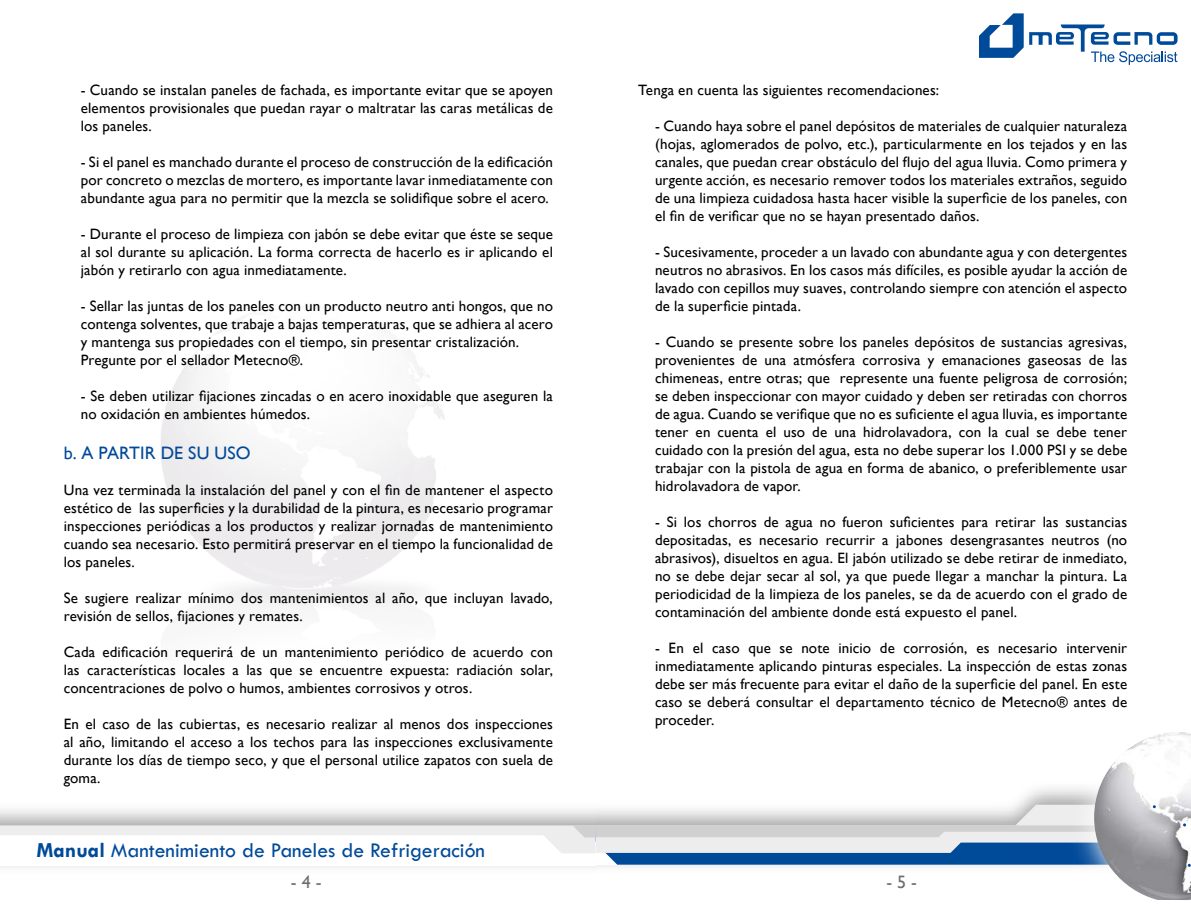
<style>
.page{position:relative;width:1191px;height:918px;background:#fff}
.page>*{position:absolute;margin:0;border:0;box-sizing:border-box;transform-origin:0 0}
.t1{font:21.6px "Tw Cen";color:#004a9a}
.t2{font:18px "Gill Sans";letter-spacing:.005em;color:#004a9a}
.t3{font:18px "Gill Sans";color:#706f6f}
.t4{font:15px/18px "Gill Sans";letter-spacing:.01em;color:#000;text-align:justify}
.s1{font-weight:700}
</style>
<div class="page">
<svg style="left:979px;top:13px;width:44px;height:45px"></svg>
<svg style="left:1029px;top:25px;width:148px;height:40px"></svg>
<img style="left:1094px;top:732px;width:97px;height:168px">
<svg style="left:0;top:805px;width:1191px;height:62px"></svg>
<p class="t4" style="left:81px;top:82px;width:474px">- Cuando se instalan paneles de fachada, es importante evitar que se apoyen elementos provisionales que puedan rayar o maltratar las caras metálicas de los paneles.</p>
<p class="t4" style="left:81px;top:154px;width:473px">- Si el panel es manchado durante el proceso de construcción de la edificación por concreto o mezclas de mortero, es importante lavar inmediatamente con abundante agua para no permitir que la mezcla se solidifique sobre el acero.</p>
<p class="t4" style="left:81px;top:226px;width:474px">- Durante el proceso de limpieza con jabón se debe evitar que éste se seque al sol durante su aplicación. La forma correcta de hacerlo es ir aplicando el jabón y retirarlo con agua inmediatamente.</p>
<p class="t4" style="left:81px;top:298px;width:473px;text-align:left">- Sellar las juntas de los paneles con un producto neutro anti hongos, que no contenga solventes, que trabaje a bajas temperaturas, que se adhiera al acero y mantenga sus propiedades con el tiempo, sin presentar cristalización.<br>Pregunte por el sellador Metecno®.</p>
<p class="t4" style="left:81px;top:388px;width:473px">- Se deben utilizar fijaciones zincadas o en acero inoxidable que aseguren la no oxidación en ambientes húmedos.</p>
<p class="t2" style="left:64px;top:442px;width:188px">b. A PARTIR DE SU USO</p>
<p class="t4" style="left:64px;top:481px;width:491px">Una vez terminada la instalación del panel y con el fin de mantener el aspecto estético de las superficies y la durabilidad de la pintura, es necesario programar inspecciones periódicas a los productos y realizar jornadas de mantenimiento cuando sea necesario. Esto permitirá preservar en el tiempo la funcionalidad de los paneles.</p>
<p class="t4" style="left:64px;top:589px;width:490px">Se sugiere realizar mínimo dos mantenimientos al año, que incluyan lavado, revisión de sellos, fijaciones y remates.</p>
<p class="t4" style="left:64px;top:643px;width:490px">Cada edificación requerirá de un mantenimiento periódico de acuerdo con las características locales a las que se encuentre expuesta: radiación solar, concentraciones de polvo o humos, ambientes corrosivos y otros.</p>
<p class="t4" style="left:64px;top:715px;width:491px">En el caso de las cubiertas, es necesario realizar al menos dos inspecciones al año, limitando el acceso a los techos para las inspecciones exclusivamente durante los días de tiempo seco, y que el personal utilice zapatos con suela de goma.</p>
<h1 class="t1" style="left:36px;top:837px;width:450px"><span class="s1">Manual</span> Mantenimiento de Paneles de Refrigeración</h1>
<p class="t4" style="left:638px;top:82px;width:302px">Tenga en cuenta las siguientes recomendaciones:</p>
<p class="t4" style="left:655px;top:118px;width:473px">- Cuando haya sobre el panel depósitos de materiales de cualquier naturaleza (hojas, aglomerados de polvo, etc.), particularmente en los tejados y en las canales, que puedan crear obstáculo del flujo del agua lluvia. Como primera y urgente acción, es necesario remover todos los materiales extraños, seguido de una limpieza cuidadosa hasta hacer visible la superficie de los paneles, con el fin de verificar que no se hayan presentado daños.</p>
<p class="t4" style="left:655px;top:244px;width:473px">- Sucesivamente, proceder a un lavado con abundante agua y con detergentes neutros no abrasivos. En los casos más difíciles, es posible ayudar la acción de lavado con cepillos muy suaves, controlando siempre con atención el aspecto de la superficie pintada.</p>
<p class="t4" style="left:655px;top:334px;width:474px">- Cuando se presente sobre los paneles depósitos de sustancias agresivas, provenientes de una atmósfera corrosiva y emanaciones gaseosas de las chimeneas, entre otras; que represente una fuente peligrosa de corrosión; se deben inspeccionar con mayor cuidado y deben ser retiradas con chorros de agua. Cuando se verifique que no es suficiente el agua lluvia, es importante tener en cuenta el uso de una hidrolavadora, con la cual se debe tener cuidado con la presión del agua, esta no debe superar los 1.000 PSI y se debe trabajar con la pistola de agua en forma de abanico, o preferiblemente usar hidrolavadora de vapor.</p>
<p class="t4" style="left:655px;top:514px;width:474px">- Si los chorros de agua no fueron suficientes para retirar las sustancias depositadas, es necesario recurrir a jabones desengrasantes neutros (no abrasivos), disueltos en agua. El jabón utilizado se debe retirar de inmediato, no se debe dejar secar al sol, ya que puede llegar a manchar la pintura. La periodicidad de la limpieza de los paneles, se da de acuerdo con el grado de contaminación del ambiente donde está expuesto el panel.</p>
<p class="t4" style="left:655px;top:640px;width:474px">- En el caso que se note inicio de corrosión, es necesario intervenir inmediatamente aplicando pinturas especiales. La inspección de estas zonas debe ser más frecuente para evitar el daño de la superficie del panel. En este caso se deberá consultar el departamento técnico de Metecno® antes de proceder.</p>
<p class="t3" style="left:291px;top:871px;width:32px">- 4 -</p>
<p class="t3" style="left:886px;top:871px;width:32px">- 5 -</p>
</div>
